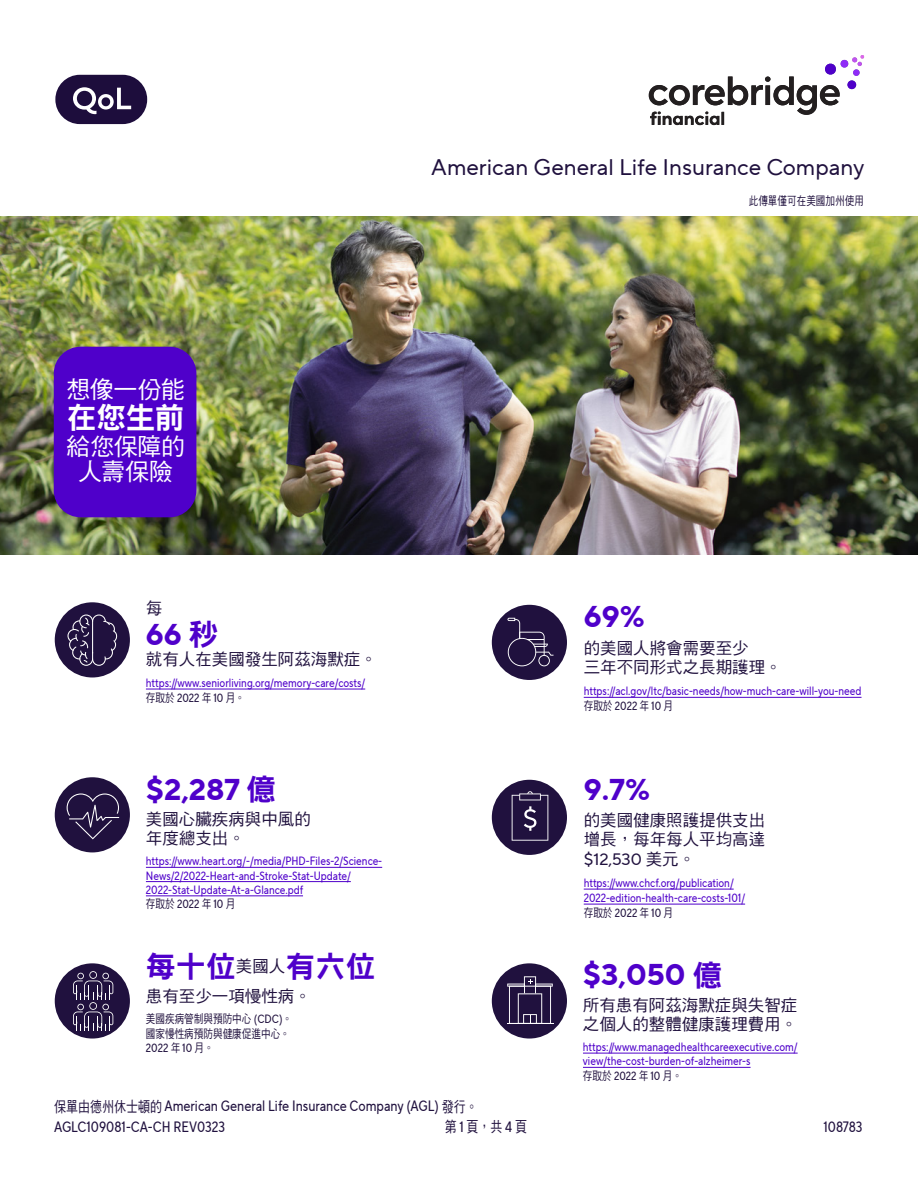
<style>
.page{position:relative;width:918px;height:1188px;background:#fff}
.page>*{position:absolute;margin:0;border:0;box-sizing:border-box;transform-origin:0 0}
.t1{font:700 30px "TT Norms Pro";color:#4f00ca}
.t2{font:30px "DF Hei Std W9";color:#4f00ca}
.t3{font:30px "DF Hei Std W9";color:#fff}
.t4{font:24px/25.5px "DF Hei Std W5";letter-spacing:-.02em;color:#fff;text-align:center}
.t5{font:22.5px "TT Norms Pro";color:#20113e}
.t6{font:16.5px/18.8px "DF Hei Std W5";color:#20113e}
.t7{font:15px/20.2px "TT Norms Pro Cond";color:#20113e}
.t8{font:15px "DF Hei Std W5";color:#20113e;scale:.8 1}
.t9{font:12px/14.2px "TT Norms Pro Cond";color:#4f00ca}
.t10{font:12px/14.2px "DF Hei Std W5";color:#20113e;scale:.8 1}
.s1{font-family:"DF Hei Std W9";font-weight:400}
.s2{font-family:"DF Hei Std W5";color:#20113e}
.s3{color:#20113e}
.s4{font-family:"TT Norms Pro Cond"}
.s5{font-family:"TT Norms Pro"}
.s6{font-family:"DF Hei Std W5"}
</style>
<div class="page">
<svg style="left:649px;top:55px;width:215px;height:70px"></svg>
<div style="left:847px;top:80px;width:9px;height:9px;background:#4f00c9;border-radius:50%"></div>
<div style="left:55px;top:75px;width:92px;height:49px;background:#1d0d3c;border-radius:24px"></div>
<svg style="left:73px;top:87px;width:58px;height:27px"></svg>
<img style="left:0;top:216px;width:918px;height:338px">
<div style="left:54px;top:347px;width:142px;height:170px;background:#4f00ca;border-radius:27px"></div>
<hr style="left:146px;top:689px;width:219px;height:1px;background:#4f00ca">
<hr style="left:584px;top:697px;width:278px;height:1px;background:#4f00ca">
<hr style="left:584px;top:889px;width:150px;height:1px;background:#4f00ca">
<hr style="left:584px;top:904px;width:161px;height:1px;background:#4f00ca">
<hr style="left:146px;top:867px;width:236px;height:1px;background:#4f00ca">
<hr style="left:146px;top:881px;width:205px;height:1px;background:#4f00ca">
<hr style="left:146px;top:895px;width:157px;height:1px;background:#4f00ca">
<hr style="left:583px;top:1053px;width:215px;height:1px;background:#4f00ca">
<hr style="left:583px;top:1067px;width:168px;height:1px;background:#4f00ca">
<div style="left:55px;top:602px;width:75px;height:75px;background:#20113e;border-radius:50%"></div>
<svg style="left:67px;top:615px;width:51px;height:51px"></svg>
<div style="left:55px;top:777px;width:75px;height:75px;background:#20113e;border-radius:50%"></div>
<svg style="left:67px;top:794px;width:52px;height:45px"></svg>
<div style="left:55px;top:963px;width:75px;height:76px;background:#20113e;border-radius:50%"></div>
<svg style="left:73px;top:971px;width:40px;height:60px"></svg>
<div style="left:492px;top:963px;width:75px;height:76px;background:#20113e;border-radius:50%"></div>
<hr style="left:535px;top:984px;width:18px;height:3px;background:#fff">
<hr style="left:507px;top:984px;width:18px;height:3px;background:#fff">
<hr style="left:507px;top:1023px;width:47px;height:1px;background:#fff">
<svg style="left:508px;top:976px;width:44px;height:47px"></svg>
<div style="left:492px;top:780px;width:75px;height:75px;background:#20113e;border-radius:50%"></div>
<svg style="left:512px;top:791px;width:36px;height:50px"></svg>
<div style="left:492px;top:605px;width:75px;height:75px;background:#20113e;border-radius:50%"></div>
<svg style="left:507px;top:618px;width:47px;height:48px"></svg>
<p class="t5" style="left:431px;top:151px;width:435px">American General Life Insurance Company</p>
<p class="t10" style="left:749px;top:193px;width:145px">此傳單僅可在美國加州使用</p>
<h1 class="t4" style="left:67px;top:376px;width:120px">想像一份能</h1>
<h1 class="t3" style="left:67px;top:401px;width:119px">在您生前</h1>
<h1 class="t4" style="left:66px;top:433px;width:120px">給您保障的人壽保險</h1>
<p class="t6" style="left:146px;top:598px;width:18px">每</p>
<p class="t1" style="left:146px;top:612px;width:74px">66 <span class="s1">秒</span></p>
<p class="t6" style="left:146px;top:649px;width:232px">就有人在美國發生阿茲海默症。</p>
<p class="t9" style="left:146px;top:675px;width:221px;line-height:15.1px">https://www.seniorliving.org/memory-care/costs/<span class="s2">存取於</span> <span class="s3">2022</span> <span class="s2">年</span> <span class="s3">10</span> <span class="s2">月。</span></p>
<p class="t1" style="left:146px;top:767px;width:132px">$2,287 <span class="s1">億</span></p>
<p class="t6" style="left:146px;top:809px;width:166px">美國心臟疾病與中風的年度總支出。</p>
<p class="t9" style="left:146px;top:854px;width:238px">https://www.heart.org/-/media/PHD-Files-2/Science-News/2/2022-Heart-and-Stroke-Stat-Update/ 2022-Stat-Update-At-a-Glance.pdf<br><span class="s2">存取於</span> <span class="s3">2022</span> <span class="s2">年</span> <span class="s3">10</span> <span class="s2">月</span></p>
<p class="t2" style="left:146px;top:950px;width:231px">每十位<sup>美國人</sup>有六位</p>
<p class="t6" style="left:146px;top:986px;width:166px">患有至少一項慢性病。</p>
<p class="t10" style="left:146px;top:1012px;width:184px">美國疾病管制與預防中心 <span class="s4">(CDC)</span>。國家慢性病預防與健康促進中心。<br><span class="s4">2022</span> 年 <span class="s4">10</span> 月。</p>
<p class="t1" style="left:584px;top:595px;width:63px">69%</p>
<p class="t6" style="left:584px;top:638px;width:200px;line-height:19.5px">的美國人將會需要至少<br>三年不同形式之長期護理。</p>
<p class="t9" style="left:584px;top:684px;width:279px;line-height:15px">https://acl.gov/ltc/basic-needs/how-much-care-will-you-need<span class="s2">存取於</span> <span class="s3">2022</span> <span class="s2">年</span> <span class="s3">10</span> <span class="s2">月</span></p>
<p class="t1" style="left:584px;top:767px;width:68px">9.7%</p>
<p class="t6" style="left:584px;top:810px;width:183px;line-height:19.4px;text-align:justify">的美國健康照護提供支出增長，每年每人平均高達<span class="s5">$12,530</span> 美元。</p>
<p class="t9" style="left:584px;top:875px;width:163px;line-height:15px">https://www.chcf.org/publication/<br>2022-edition-health-care-costs-101/<span class="s2">存取於</span> <span class="s3">2022</span> <span class="s2">年</span> <span class="s3">10</span> <span class="s2">月</span></p>
<p class="t1" style="left:583px;top:953px;width:141px">$3,050 <span class="s1">億</span></p>
<p class="t6" style="left:583px;top:995px;width:216px">所有患有阿茲海默症與失智症之個人的整體健康護理費用。</p>
<p class="t9" style="left:583px;top:1040px;width:216px">https://www.managedhealthcareexecutive.com/ view/the-cost-burden-of-alzheimer-s<br><span class="s2">存取於</span> <span class="s3">2022</span> <span class="s2">年</span> <span class="s3">10</span> <span class="s2">月。</span></p>
<p class="t7" style="left:54px;top:1096px;width:425px"><span class="s6">保單由德州休士頓的</span> American General Life Insurance Company (AGL) <span class="s6">發行。<br></span>AGLC109081-CA-CH REV0323</p>
<p class="t8" style="left:445px;top:1118px;width:104px">第 <span class="s4">1</span> 頁，共 <span class="s4">4</span> 頁</p>
<p class="t7" style="left:824px;top:1116px;width:40px">108783</p>
</div>
